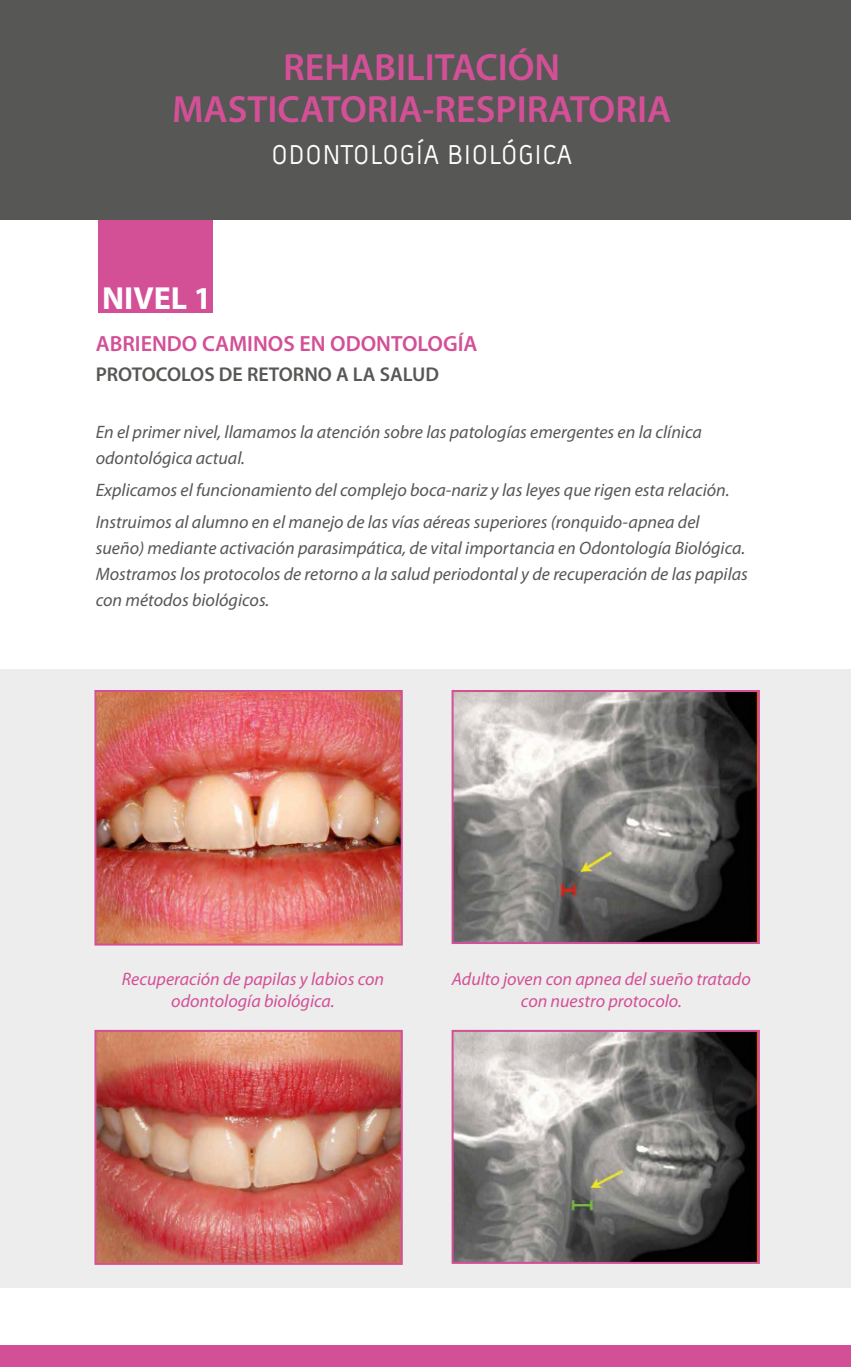
<style>
.page{position:relative;width:851px;height:1367px;background:#fff}
.page>*{position:absolute;margin:0;border:0;box-sizing:border-box;transform-origin:0 0}
.t1{font:600 38px/42px "Myriad Pro";color:#d35097;text-align:center}
.t2{font:700 32px "Myriad Pro";color:#fff}
.t3{font:26px "VSV Melon Regular";color:#fff}
.t4{font:600 22px "Myriad Pro";color:#d35097}
.t5{font:600 20px "Myriad Pro";color:#575756}
.t6{font:italic 18px/26px "Myriad Pro";color:#575756}
.t7{font:italic 18px/22px "Myriad Pro";color:#d35097;text-align:center}
</style>
<div class="page">
<div style="left:98px;top:204px;width:114px;height:109px;background:#d35097"></div>
<div style="left:0;top:0;width:850px;height:219px;background:#575756"></div>
<div style="left:0;top:1344px;width:850px;height:22px;background:#d35097"></div>
<div style="left:0;top:669px;width:850px;height:618px;background:#ededed"></div>
<img style="left:97px;top:693px;width:303px;height:249px">
<div style="left:94px;top:690px;width:309px;height:255px;border:2px solid #d35097"></div>
<img style="left:454px;top:693px;width:302px;height:248px">
<div style="left:451px;top:690px;width:308px;height:254px;border:2px solid #d35097"></div>
<img style="left:97px;top:1032px;width:303px;height:229px">
<div style="left:94px;top:1029px;width:309px;height:235px;border:2px solid #d35097"></div>
<img style="left:454px;top:1032px;width:302px;height:228px">
<div style="left:451px;top:1029px;width:308px;height:234px;border:2px solid #d35097"></div>
<h1 class="t1" style="left:172px;top:45px;width:500px">REHABILITACIÓN<br>MASTICATORIA-RESPIRATORIA</h1>
<h3 class="t3" style="left:271px;top:138px;width:303px">ODONTOLOGÍA BIOLÓGICA</h3>
<h2 class="t2" style="left:102px;top:277px;width:111px">NIVEL 1</h2>
<p class="t4" style="left:96px;top:330px;width:383px">ABRIENDO CAMINOS EN ODONTOLOGÍA</p>
<p class="t5" style="left:96px;top:361px;width:345px">PROTOCOLOS DE RETORNO A LA SALUD</p>
<p class="t6" style="left:96px;top:419px;width:607px">En el primer nivel, llamamos la atención sobre las patologías emergentes en la clínica odontológica actual.</p>
<p class="t6" style="left:96px;top:474px;width:635px;line-height:31.6px">Explicamos el funcionamiento del complejo boca-nariz y las leyes que rigen esta relación.<br>Instruimos al alumno en el manejo de las vías aéreas superiores (ronquido-apnea del</p>
<p class="t6" style="left:96px;top:534px;width:653px">sueño) mediante activación parasimpática, de vital importancia en Odontología Biológica.<br>Mostramos los protocolos de retorno a la salud periodontal y de recuperación de las papilas con métodos biológicos.</p>
<p class="t7" style="left:122px;top:967px;width:264px">Recuperación de papilas y labios con odontología biológica.</p>
<p class="t7" style="left:452px;top:967px;width:300px">Adulto joven con apnea del sueño tratado con nuestro protocolo.</p>
</div>
